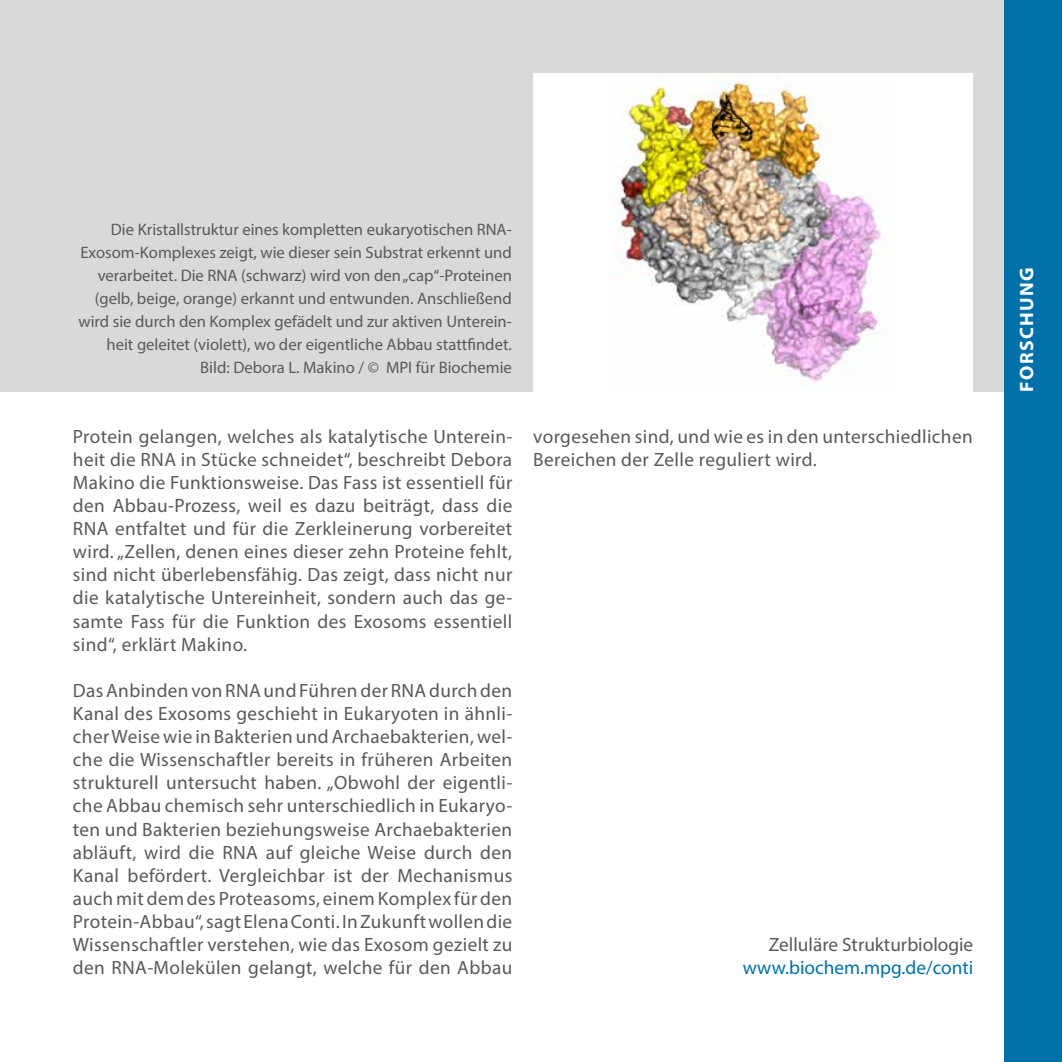
<style>
.page{position:relative;width:1062px;height:1062px;background:#fff}
.page>*{position:absolute;margin:0;border:0;box-sizing:border-box;transform-origin:0 0}
.t1{font:19.25px/23.1px "Myriad Pro";letter-spacing:.02em;color:#58595b;text-align:justify}
.t2{font:19.25px "Myriad Pro";color:#58595b}
.t3{font:19.25px "Myriad Pro";color:#0071a8}
.t4{font:700 19.25px "Myriad Web Pro";letter-spacing:.07em;color:#fcfcfc}
.t5{font:16.62px/23.1px "Myriad Pro";color:#58595b;text-align:right}
</style>
<div class="page">
<div style="left:0;top:0;width:1062px;height:391px;background:#d9d9d9"></div>
<div style="left:1004px;top:0;width:58px;height:1062px;background:#0071a8"></div>
<div style="left:533px;top:73px;width:440px;height:318px;background:#fff"></div>
<img style="left:610px;top:75px;width:271px;height:307px">
<p class="t5" style="left:78px;top:217px;width:435px">Die Kristallstruktur eines kompletten eukaryotischen RNA-Exosom-Komplexes zeigt, wie dieser sein Substrat erkennt und verarbeitet. Die RNA (schwarz) wird von den „cap“-Proteinen (gelb, beige, orange) erkannt und entwunden. Anschließend wird sie durch den Komplex gefädelt und zur aktiven Unterein&shy;heit geleitet (violett), wo der eigentliche Abbau stattfindet.<br>Bild: Debora L. Makino / © MPI für Biochemie</p>
<p class="t1" style="left:73px;top:424px;width:441px">Protein gelangen, welches als katalytische Unterein&shy;heit die RNA in Stücke schneidet“, beschreibt Debora Makino die Funktionsweise. Das Fass ist essentiell für den Abbau-Prozess, weil es dazu beiträgt, dass die RNA entfaltet und für die Zerkleinerung vorbereitet wird. „Zellen, denen eines dieser zehn Proteine fehlt, sind nicht überlebensfähig. Das zeigt, dass nicht nur die katalytische Untereinheit, sondern auch das ge&shy;samte Fass für die Funktion des Exosoms essentiell sind“, erklärt Makino.</p>
<p class="t1" style="left:73px;top:678px;width:441px">Das Anbinden von RNA und Führen der RNA durch den Kanal des Exosoms geschieht in Eukaryoten in ähnli&shy;cher Weise wie in Bakterien und Archaebakterien, wel&shy;che die Wissenschaftler bereits in früheren Arbeiten strukturell untersucht haben. „Obwohl der eigentli&shy;che Abbau chemisch sehr unterschiedlich in Eukaryo&shy;ten und Bakterien beziehungsweise Archaebakterien abläuft, wird die RNA auf gleiche Weise durch den Kanal befördert. Vergleichbar ist der Mechanismus auch mit dem des Proteasoms, einem Komplex für den Protein-Abbau“, sagt Elena Conti. In Zukunft wollen die Wissenschaftler verstehen, wie das Exosom gezielt zu den RNA-Molekülen gelangt, welche für den Abbau</p>
<p class="t1" style="left:533px;top:424px;width:441px">vorgesehen sind, und wie es in den unterschiedlichen<br>Bereichen der Zelle reguliert wird.</p>
<p class="t2" style="left:768px;top:932px;width:206px">Zelluläre Strukturbiologie</p>
<p class="t3" style="left:743px;top:955px;width:232px">www.biochem.mpg.de/conti</p>
<p class="t4" style="left:1016px;top:391px;width:126px;rotate:-90deg">forschung</p>
</div>
